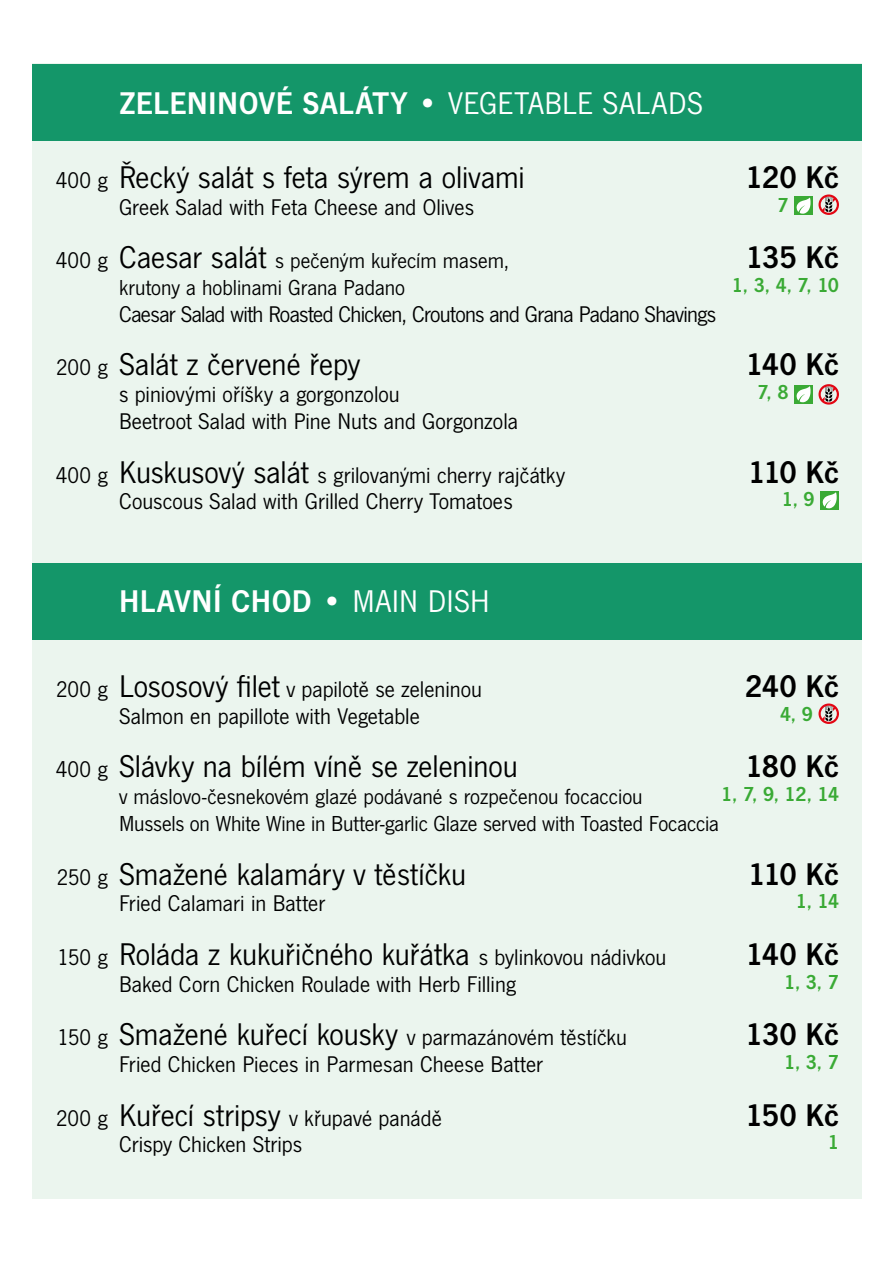
<style>
.page{position:relative;width:893px;height:1263px;background:#fff}
.page>*{position:absolute;margin:0;border:0;box-sizing:border-box;transform-origin:0 0}
.t1{font:32.55px "News Got";color:#000}
.t2{font:32.55px "News Got Dem";letter-spacing:.015em;color:#fff}
.t3{font:32.55px "News Got Dem";letter-spacing:-.01em;color:#000}
.t4{font:23.55px/26.8px "News Got";color:#000}
.t5{font:23.55px "News Got";letter-spacing:-.03em;color:#000}
.t6{font:22.5px/26.8px "News Got";letter-spacing:-.005em;color:#000}
.t7{font:21px "News Got Dem";letter-spacing:-.045em;color:#3aaa35}
.s1{font-family:"News Got"}
.s2{font-size:32.55px}
.s3{font-size:23.55px}
</style>
<div class="page">
<div style="left:32px;top:64px;width:829px;height:1135px;background:#ebf5ee"></div>
<div style="left:33px;top:64px;width:829px;height:77px;background:#149669"></div>
<div style="left:32px;top:563px;width:829px;height:76px;background:#149669"></div>
<svg style="left:794px;top:196px;width:19px;height:19px"></svg>
<svg style="left:796px;top:198px;width:14px;height:16px"></svg>
<svg style="left:818px;top:194px;width:21px;height:21px"></svg>
<svg style="left:794px;top:385px;width:19px;height:18px"></svg>
<svg style="left:796px;top:386px;width:14px;height:16px"></svg>
<svg style="left:818px;top:384px;width:21px;height:21px"></svg>
<div style="left:820px;top:491px;width:19px;height:19px;background:#3aaa35"></div>
<svg style="left:822px;top:492px;width:15px;height:16px"></svg>
<svg style="left:818px;top:703px;width:21px;height:21px"></svg>
<h1 class="t2" style="left:120px;top:84px;width:585px">ZELENINOVÉ SALÁTY • <span class="s1">VEGETABLE SALADS</span></h1>
<p class="t4" style="left:56px;top:167px;width:53px">400 g</p>
<p class="t4" style="left:56px;top:247px;width:53px">400 g</p>
<p class="t4" style="left:56px;top:355px;width:53px">200 g</p>
<p class="t4" style="left:56px;top:462px;width:53px">400 g</p>
<h1 class="t1" style="left:119px;top:159px;width:407px">Řecký salát s feta sýrem a olivami</h1>
<p class="t4" style="left:119px;top:194px;width:357px">Greek Salad with Feta Cheese and Olives</p>
<p class="t6" style="left:119px;top:248px;width:392px"><span class="s2">Caesar salát</span> s pečeným kuřecím masem, krutony a hoblinami Grana Padano</p>
<p class="t5" style="left:119px;top:301px;width:598px">Caesar Salad with Roasted Chicken, Croutons and Grana Padano Shavings</p>
<h1 class="t1" style="left:119px;top:347px;width:243px">Salát z červené řepy</h1>
<p class="t4" style="left:119px;top:381px;width:401px">s piniovými oříšky a gorgonzolou<br>Beetroot Salad with Pine Nuts and Gorgonzola</p>
<p class="t4" style="left:119px;top:462px;width:447px"><span class="s2">Kuskusový salát</span> s grilovanými cherry rajčátky<br>Couscous Salad with Grilled Cherry Tomatoes</p>
<h1 class="t3" style="left:746px;top:158px;width:95px">120 Kč</h1>
<p class="t7" style="left:777px;top:193px;width:13px">7</p>
<h1 class="t3" style="left:746px;top:239px;width:95px">135 Kč</h1>
<p class="t7" style="left:732px;top:273px;width:109px">1, 3, 4, 7, 10</p>
<h1 class="t3" style="left:746px;top:346px;width:95px">140 Kč</h1>
<p class="t7" style="left:757px;top:380px;width:33px">7, 8</p>
<h1 class="t3" style="left:748px;top:453px;width:92px">110 Kč</h1>
<p class="t7" style="left:782px;top:487px;width:35px">1, 9</p>
<h1 class="t2" style="left:119px;top:582px;width:372px">HLAVNÍ CHOD • <span class="s1">MAIN DISH</span></h1>
<p class="t4" style="left:56px;top:676px;width:53px">200 g</p>
<p class="t4" style="left:56px;top:756px;width:53px">400 g</p>
<p class="t4" style="left:57px;top:864px;width:52px">250 g</p>
<p class="t4" style="left:57px;top:944px;width:52px">150 g</p>
<p class="t4" style="left:57px;top:1024px;width:52px">150 g</p>
<p class="t4" style="left:56px;top:1105px;width:53px">200 g</p>
<p class="t4" style="left:119px;top:676px;width:364px"><span class="s2">Lososový filet</span> v papilotě se zeleninou<br>Salmon en papillote with Vegetable</p>
<h1 class="t1" style="left:119px;top:749px;width:400px">Slávky na bílém víně se zeleninou</h1>
<p class="t6" style="left:119px;top:784px;width:601px">v máslovo-česnekovém glazé podávané s rozpečenou focacciou<br>Mussels on White Wine in Butter-garlic Glaze served with Toasted Focaccia</p>
<h1 class="t1" style="left:119px;top:856px;width:349px">Smažené kalamáry v těstíčku</h1>
<p class="t4" style="left:119px;top:890px;width:208px">Fried Calamari in Batter</p>
<h1 class="t1" style="left:119px;top:936px;width:549px">Roláda z kukuřičného kuřátka <span class="s3">s bylinkovou nádivkou</span></h1>
<p class="t4" style="left:119px;top:971px;width:398px">Baked Corn Chicken Roulade with Herb Filling</p>
<p class="t4" style="left:119px;top:1024px;width:509px"><span class="s2">Smažené kuřecí kousky</span> v parmazánovém těstíčku<br>Fried Chicken Pieces in Parmesan Cheese Batter</p>
<p class="t4" style="left:119px;top:1105px;width:324px"><span class="s2">Kuřecí stripsy</span> v křupavé panádě<br>Crispy Chicken Strips</p>
<h1 class="t3" style="left:745px;top:667px;width:95px">240 Kč</h1>
<p class="t7" style="left:780px;top:701px;width:35px">4, 9</p>
<h1 class="t3" style="left:745px;top:747px;width:95px">180 Kč</h1>
<p class="t7" style="left:721px;top:782px;width:119px">1, 7, 9, 12, 14</p>
<h1 class="t3" style="left:748px;top:855px;width:92px">110 Kč</h1>
<p class="t7" style="left:796px;top:889px;width:45px">1, 14</p>
<h1 class="t3" style="left:746px;top:935px;width:95px">140 Kč</h1>
<p class="t7" style="left:784px;top:969px;width:56px">1, 3, 7</p>
<h1 class="t3" style="left:746px;top:1015px;width:95px">130 Kč</h1>
<p class="t7" style="left:784px;top:1050px;width:56px">1, 3, 7</p>
<h1 class="t3" style="left:745px;top:1096px;width:95px">150 Kč</h1>
<p class="t7" style="left:828px;top:1130px;width:13px">1</p>
</div>
